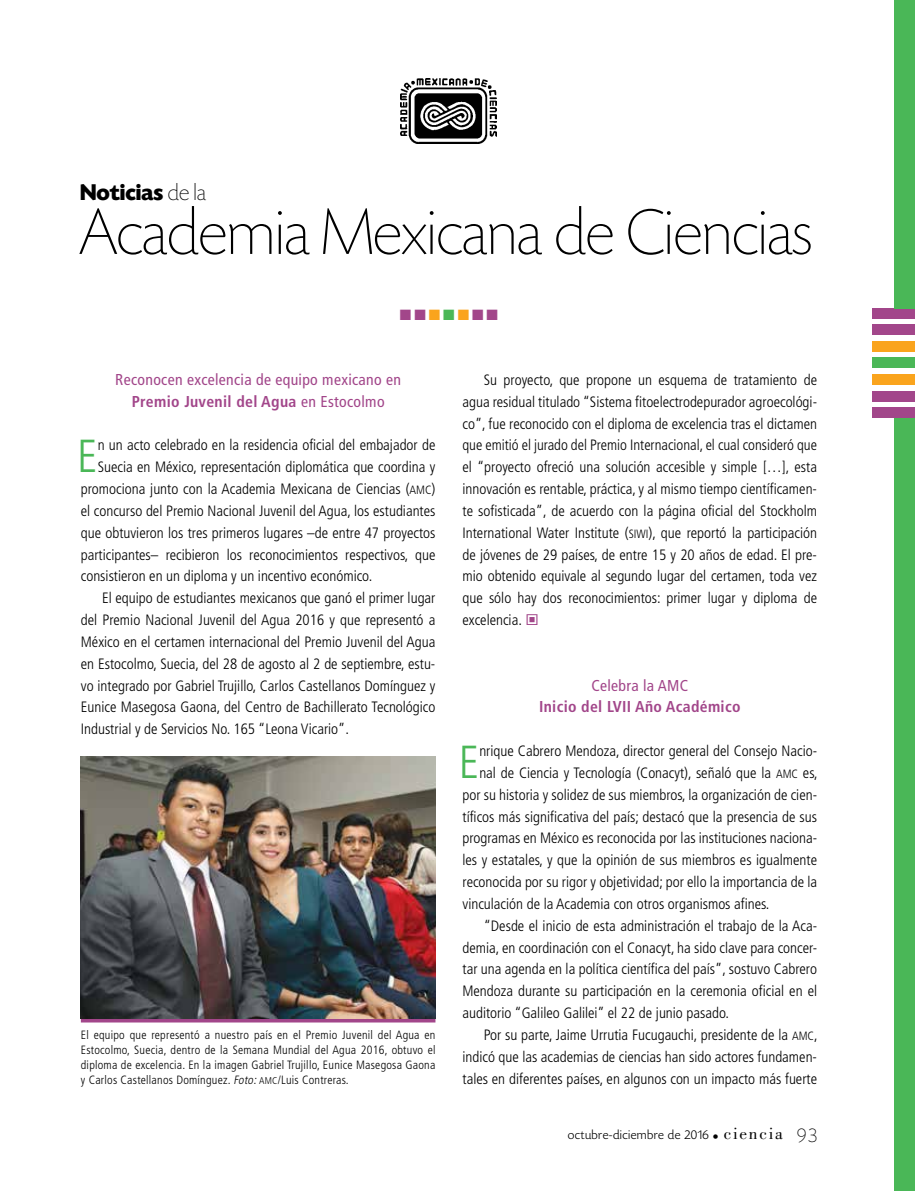
<style>
.page{position:relative;width:915px;height:1191px;background:#fff}
.page>*{position:absolute;margin:0;border:0;box-sizing:border-box;transform-origin:0 0}
.t1{font:200 67.5px "Today HEF";color:#000}
.t2{font:300 condensed 46.2px "Frutiger LT Std";color:#4ab757}
.t3{font:700 24px "Today HEF";color:#000}
.t4{font:condensed 15.75px/21.9px "Frutiger LT Std";letter-spacing:.02em;color:#a2468a;text-align:center}
.t5{font:700 condensed 15.75px "Frutiger LT Std";letter-spacing:.02em;color:#a2468a}
.t6{font:300 condensed 15px/21.8px "Frutiger LT Std";color:#000;text-align:justify}
.t7{font:15px "Zapf Dingbats ITC";color:#a2468a}
.t8{font:300 13.5px "Today HEF";letter-spacing:.03em;color:#000}
.t9{font:300 condensed 12px/15px "Frutiger LT Std";letter-spacing:.02em;color:#000;text-align:justify}
.s1{font-weight:200}
.s2{color:#faa41d}
.s3{color:#4ab757}
.s4{font-weight:700}
.s5{font-size:12px}
.s6{font-style:italic}
.s7{font-size:9.75px}
.s8{font-family:"Bodoni";font-weight:400;font-size:17.25px}
.s9{font-weight:200;font-size:21px}
</style>
<div class="page">
<div style="left:893px;top:418px;width:21px;height:773px;background:#4ab757"></div>
<div style="left:872px;top:308px;width:42px;height:11px;background:#a2468a"></div>
<div style="left:872px;top:391px;width:42px;height:11px;background:#a2468a"></div>
<div style="left:872px;top:324px;width:42px;height:11px;background:#a2468a"></div>
<div style="left:872px;top:407px;width:42px;height:10px;background:#a2468a"></div>
<div style="left:872px;top:341px;width:42px;height:11px;background:#faa41d"></div>
<div style="left:872px;top:374px;width:42px;height:11px;background:#faa41d"></div>
<div style="left:872px;top:357px;width:42px;height:11px;background:#4ab757"></div>
<div style="left:893px;top:0;width:21px;height:308px;background:#4ab757"></div>
<img style="left:400px;top:79px;width:96px;height:65px">
<svg style="left:81px;top:1018px;width:354px;height:4px"></svg>
<img style="left:81px;top:756px;width:354px;height:262px">
<h3 class="t3" style="left:80px;top:180px;width:127px">Noticias <span class="s1">de la</span></h3>
<h1 class="t1" style="left:80px;top:198px;width:733px">Academia Mexicana de Ciencias</h1>
<p class="t7" style="left:400px;top:307px;width:99px">■■<span class="s2">■</span><span class="s3">■</span><span class="s2">■</span>■■</p>
<p class="t4" style="left:115px;top:368px;width:287px">Reconocen excelencia de equipo mexicano en<br><span class="s4">Premio Juvenil del Agua</span> en Estocolmo</p>
<h2 class="t2" style="left:77px;top:430px;width:22px">E</h2>
<p class="t6" style="left:98px;top:434px;width:339px">n un acto celebrado en la residencia oficial del embajador de</p>
<p class="t6" style="left:98px;top:456px;width:339px">Suecia en México, representación diplomática que coordina y</p>
<p class="t6" style="left:81px;top:478px;width:356px">promociona junto con la Academia Mexicana de Ciencias (<span class="s5">AMC</span>)</p>
<p class="t6" style="left:81px;top:500px;width:356px">el concurso del Premio Nacional Juvenil del Agua, los estudiantes</p>
<p class="t6" style="left:81px;top:522px;width:356px">que obtuvieron los tres primeros lugares –de entre 47 proyectos</p>
<p class="t6" style="left:81px;top:544px;width:356px">participantes– recibieron los reconocimientos respectivos, que</p>
<p class="t6" style="left:81px;top:565px;width:293px">consistieron en un diploma y un incentivo económico.</p>
<p class="t6" style="left:102px;top:587px;width:335px">El equipo de estudiantes mexicanos que ganó el primer lugar</p>
<p class="t6" style="left:81px;top:609px;width:356px">del Premio Nacional Juvenil del Agua 2016 y que representó a</p>
<p class="t6" style="left:81px;top:631px;width:356px">México en el certamen internacional del Premio Juvenil del Agua</p>
<p class="t6" style="left:81px;top:653px;width:356px">en Estocolmo, Suecia, del 28 de agosto al 2 de septiembre, estu-</p>
<p class="t6" style="left:81px;top:674px;width:356px">vo integrado por Gabriel Trujillo, Carlos Castellanos Domínguez y</p>
<p class="t6" style="left:81px;top:696px;width:356px">Eunice Masegosa Gaona, del Centro de Bachillerato Tecnológico</p>
<p class="t6" style="left:81px;top:718px;width:269px">Industrial y de Servicios No. 165 “Leona Vicario”.</p>
<p class="t9" style="left:81px;top:1027px;width:356px">El equipo que representó a nuestro país en el Premio Juvenil del Agua en Estocolmo, Suecia, dentro de la Semana Mundial del Agua 2016, obtuvo el diploma de excelencia. En la imagen Gabriel Trujillo, Eunice Masegosa Gaona y Carlos Castellanos Domínguez. <span class="s6">Foto:</span><span class="s7">AMC</span>/Luis Contreras.</p>
<p class="t6" style="left:462px;top:369px;width:356px;text-indent:21px">Su proyecto, que propone un esquema de tratamiento de agua residual titulado “Sistema fitoelectrodepurador agroecológi&shy;co”, fue reconocido con el diploma de excelencia tras el dictamen que emitió el jurado del Premio Internacional, el cual consideró que el “proyecto ofreció una solución accesible y simple […], esta innovación es rentable, práctica, y al mismo tiempo científicamen&shy;te sofisticada”, de acuerdo con la página oficial del Stockholm International Water Institute (<span class="s5">SIWI</span>), que reportó la participación de jóvenes de 29 países, de entre 15 y 20 años de edad. El pre&shy;mio obtenido equivale al segundo lugar del certamen, toda vez que sólo hay dos reconocimientos: primer lugar y diploma de excelencia.</p>
<p class="t4" style="left:591px;top:674px;width:98px">Celebra la AMC</p>
<p class="t5" style="left:539px;top:697px;width:203px">Inicio del LVII Año Académico</p>
<h2 class="t2" style="left:458px;top:735px;width:22px">E</h2>
<p class="t6" style="left:479px;top:740px;width:339px">nrique Cabrero Mendoza, director general del Consejo Nacio-</p>
<p class="t6" style="left:479px;top:762px;width:340px">nal de Ciencia y Tecnología (Conacyt), señaló que la <span class="s5">AMC</span> es,</p>
<p class="t6" style="left:462px;top:784px;width:356px">por su historia y solidez de sus miembros, la organización de cien-</p>
<p class="t6" style="left:462px;top:805px;width:356px">tíficos más significativa del país; destacó que la presencia de sus</p>
<p class="t6" style="left:462px;top:827px;width:356px">programas en México es reconocida por las instituciones naciona-</p>
<p class="t6" style="left:462px;top:849px;width:356px">les y estatales, y que la opinión de sus miembros es igualmente</p>
<p class="t6" style="left:462px;top:871px;width:356px">reconocida por su rigor y objetividad; por ello la importancia de la</p>
<p class="t6" style="left:462px;top:893px;width:308px">vinculación de la Academia con otros organismos afines.</p>
<p class="t6" style="left:483px;top:915px;width:335px">“Desde el inicio de esta administración el trabajo de la Aca-</p>
<p class="t6" style="left:462px;top:936px;width:356px">demia, en coordinación con el Conacyt, ha sido clave para concer-</p>
<p class="t6" style="left:462px;top:958px;width:356px">tar una agenda en la política científica del país”, sostuvo Cabrero</p>
<p class="t6" style="left:462px;top:980px;width:356px">Mendoza durante su participación en la ceremonia oficial en el</p>
<p class="t6" style="left:462px;top:1002px;width:268px">auditorio “Galileo Galilei” el 22 de junio pasado.</p>
<p class="t6" style="left:483px;top:1024px;width:335px">Por su parte, Jaime Urrutia Fucugauchi, presidente de la <span class="s5">AMC</span>,</p>
<p class="t6" style="left:462px;top:1046px;width:356px">indicó que las academias de ciencias han sido actores fundamen-</p>
<p class="t6" style="left:462px;top:1067px;width:356px">tales en diferentes países, en algunos con un impacto más fuerte</p>
<p class="t8" style="left:567px;top:1128px;width:250px">octubre-diciembre de 2016 <span class="s1">•</span> <span class="s8">ciencia</span> <span class="s9">93</span></p>
</div>
